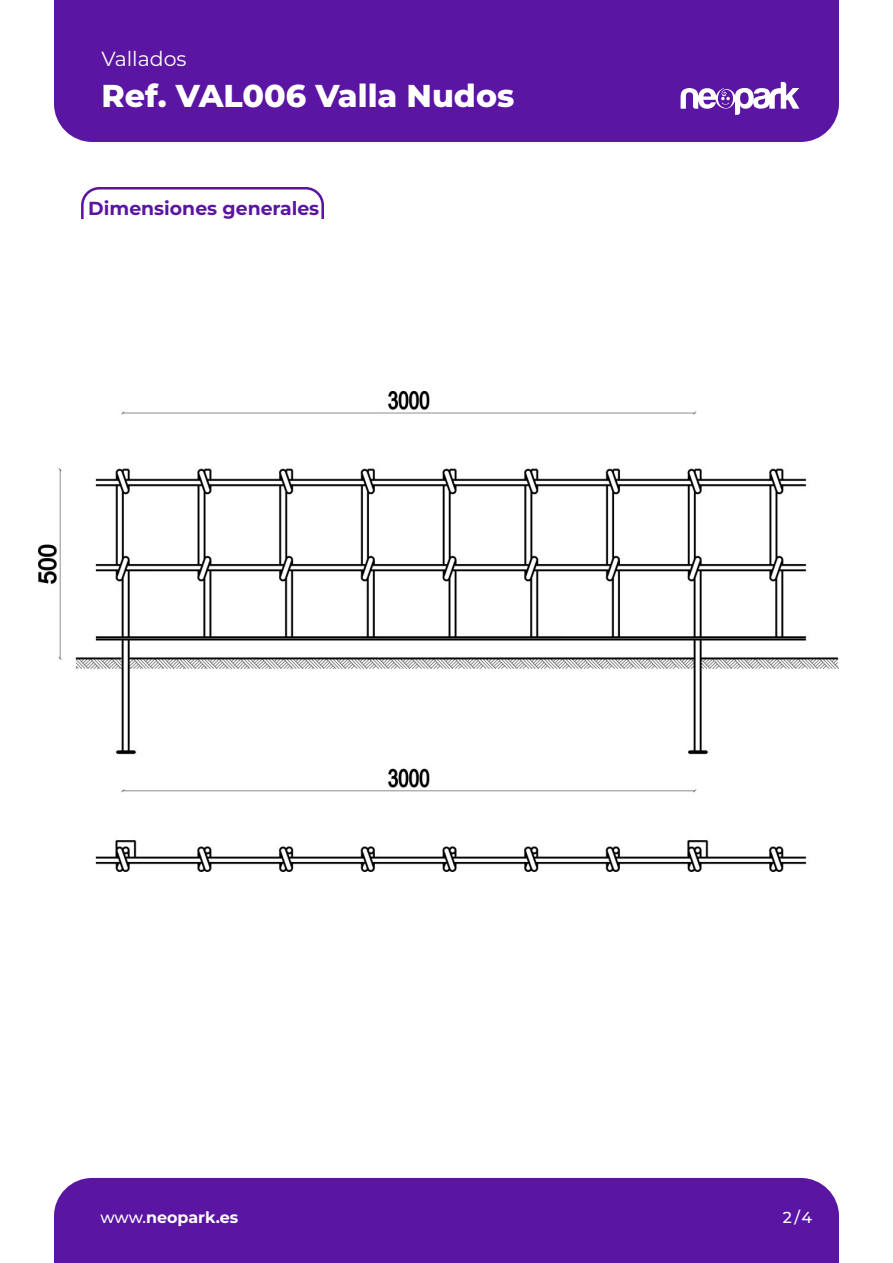
<style>
.page{position:relative;width:893px;height:1263px;background:#fff}
.page>*{position:absolute;margin:0;border:0;box-sizing:border-box;transform-origin:0 0}
.t1{font:800 31.65px "Montserrat";color:#fff}
.t2{font:20.4px "Montserrat";color:#fff}
.t3{font:700 18.9px "Montserrat";color:#5a15a2}
.t4{font:700 15.9px "Montserrat";color:#fff}
.t5{font:500 15.9px "Montserrat";color:#fff}
.s1{font-weight:500}
</style>
<div class="page">
<div style="left:54px;top:1178px;width:785px;height:85px;background:#5a15a2"></div>
<div style="left:54px;top:0;width:785px;height:142px;background:#5a15a2"></div>
<svg style="left:681px;top:82px;width:118px;height:33px"></svg>
<svg style="left:81px;top:187px;width:243px;height:32px"></svg>
<img style="left:38px;top:391px;width:801px;height:481px">
<p class="t2" style="left:102px;top:45px;width:87px">Vallados</p>
<p class="t1" style="left:102px;top:73px;width:414px">Ref. VAL006 Valla Nudos</p>
<p class="t3" style="left:88px;top:195px;width:232px">Dimensiones generales</p>
<p class="t4" style="left:100px;top:1206px;width:139px"><span class="s1">www.</span>neopark.es</p>
<p class="t5" style="left:783px;top:1206px;width:31px">2/4</p>
</div>
